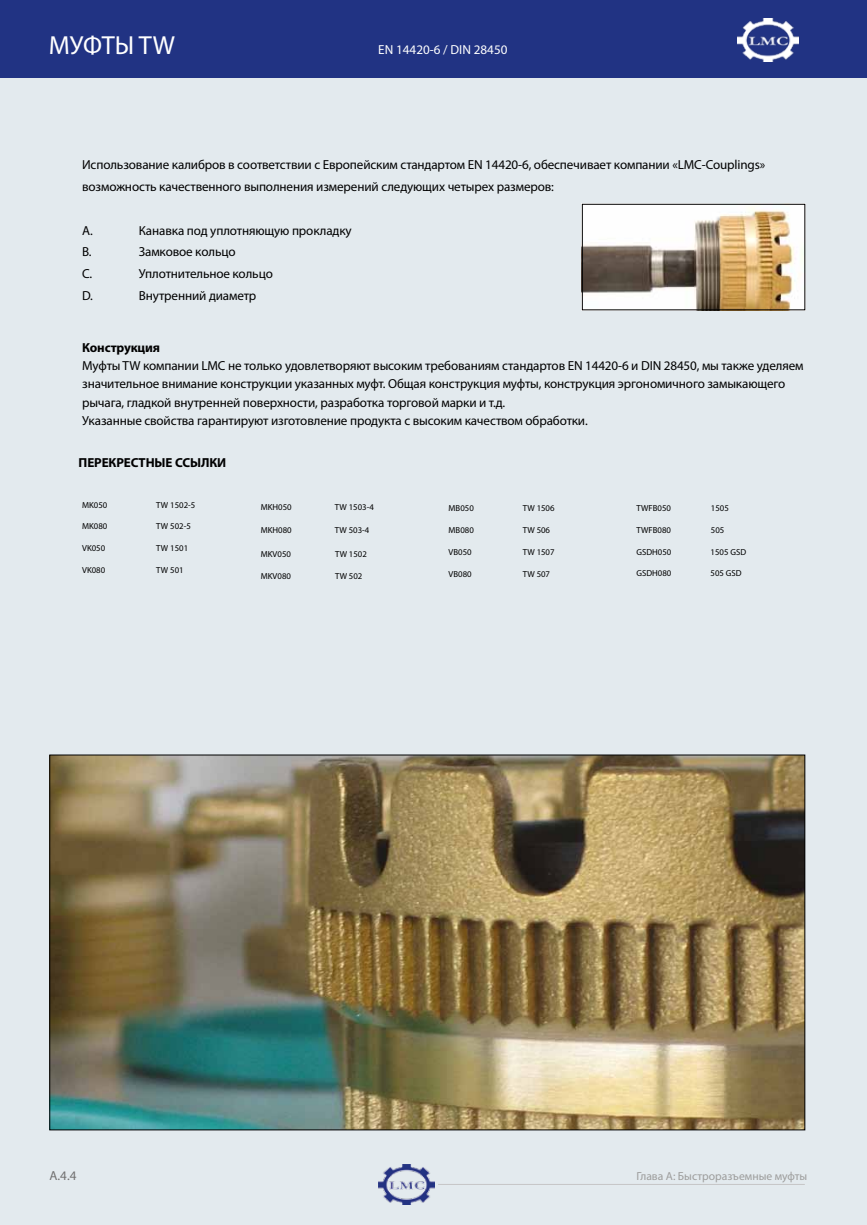
<style>
.page{position:relative;width:867px;height:1225px;background:#fff}
.page>*{position:absolute;margin:0;border:0;box-sizing:border-box;transform-origin:0 0}
.t1{font:26.25px "Myriad Pro";letter-spacing:-.005em;color:#fff}
.t2{font:13.05px/18px "Myriad Pro";letter-spacing:-.01em;color:#000}
.t3{font:700 13.05px "Myriad Pro";letter-spacing:-.01em;color:#000}
.t4{font:13.05px "Myriad Pro";color:#fff}
.t5{font:13.05px "Myriad Pro";color:#706f6f}
.t6{font:11.7px "Myriad Pro";color:#9d9d9c}
.t7{font:8.7px "Myriad Pro";color:#000}
</style>
<div class="page">
<div style="left:0;top:72px;width:866px;height:1153px;background:#e3eaee"></div>
<hr style="left:438px;top:1184px;width:366px;height:1px;background:#c6c6c6">
<img style="left:378px;top:1164px;width:56px;height:40px">
<div style="left:0;top:0;width:866px;height:77px;background:#213383"></div>
<img style="left:51px;top:757px;width:751px;height:371px">
<img style="left:581px;top:204px;width:221px;height:106px">
<div style="left:582px;top:204px;width:222px;height:106px;border:1px solid #000"></div>
<img style="left:737px;top:19px;width:60px;height:43px">
<h1 class="t1" style="left:49px;top:29px;width:128px">МУФТЫ TW</h1>
<p class="t4" style="left:378px;top:42px;width:131px">EN 14420-6 / DIN 28450</p>
<p class="t2" style="left:82px;top:154px;width:684px;line-height:21.9px">Использование калибров в соответствии с Европейским стандартом EN 14420-6, обеспечивает компании «LMC-Couplings» возможность качественного выполнения измерений следующих четырех размеров:</p>
<p class="t2" style="left:82px;top:221px;width:12px">A.</p>
<p class="t2" style="left:139px;top:221px;width:214px">Канавка под уплотняющую прокладку</p>
<p class="t2" style="left:82px;top:243px;width:11px">B.</p>
<p class="t2" style="left:139px;top:243px;width:98px">Замковое кольцо</p>
<p class="t2" style="left:82px;top:265px;width:12px">C.</p>
<p class="t2" style="left:139px;top:265px;width:135px">Уплотнительное кольцо</p>
<p class="t2" style="left:82px;top:287px;width:12px">D.</p>
<p class="t2" style="left:139px;top:287px;width:119px">Внутренний диаметр</p>
<p class="t3" style="left:82px;top:340px;width:79px">Конструкция</p>
<p class="t2" style="left:82px;top:357px;width:722px">Муфты TW компании LMC не только удовлетворяют высоким требованиям стандартов EN 14420-6 и DIN 28450, мы также уделяем значительное внимание конструкции указанных муфт. Общая конструкция муфты, конструкция эргономичного замыкающего рычага, гладкой внутренней поверхности, разработка торговой марки и т.д.<br>Указанные свойства гарантируют изготовление продукта с высоким качеством обработки.</p>
<p class="t3" style="left:79px;top:455px;width:149px">ПЕРЕКРЕСТНЫЕ ССЫЛКИ</p>
<p class="t7" style="left:82px;top:499px;width:27px">MK050</p>
<p class="t7" style="left:156px;top:499px;width:40px">TW 1502-5</p>
<p class="t7" style="left:82px;top:521px;width:27px">MK080</p>
<p class="t7" style="left:156px;top:521px;width:36px">TW 502-5</p>
<p class="t7" style="left:82px;top:543px;width:25px">VK050</p>
<p class="t7" style="left:156px;top:543px;width:33px">TW 1501</p>
<p class="t7" style="left:82px;top:565px;width:25px">VK080</p>
<p class="t7" style="left:156px;top:565px;width:29px">TW 501</p>
<p class="t7" style="left:260px;top:502px;width:32px">MKH050</p>
<p class="t7" style="left:335px;top:502px;width:40px">TW 1503-4</p>
<p class="t7" style="left:260px;top:525px;width:32px">MKH080</p>
<p class="t7" style="left:335px;top:525px;width:36px">TW 503-4</p>
<p class="t7" style="left:260px;top:548px;width:32px">MKV050</p>
<p class="t7" style="left:335px;top:548px;width:33px">TW 1502</p>
<p class="t7" style="left:260px;top:570px;width:32px">MKV080</p>
<p class="t7" style="left:335px;top:570px;width:29px">TW 502</p>
<p class="t7" style="left:636px;top:503px;width:36px">TWFB050</p>
<p class="t7" style="left:710px;top:503px;width:19px">1505</p>
<p class="t7" style="left:636px;top:525px;width:36px">TWFB080</p>
<p class="t7" style="left:710px;top:525px;width:15px">505</p>
<p class="t7" style="left:636px;top:546px;width:36px">GSDH050</p>
<p class="t7" style="left:710px;top:546px;width:37px">1505 GSD</p>
<p class="t7" style="left:636px;top:568px;width:36px">GSDH080</p>
<p class="t7" style="left:710px;top:568px;width:33px">505 GSD</p>
<p class="t7" style="left:448px;top:503px;width:27px">MB050</p>
<p class="t7" style="left:522px;top:503px;width:33px">TW 1506</p>
<p class="t7" style="left:448px;top:525px;width:27px">MB080</p>
<p class="t7" style="left:522px;top:525px;width:29px">TW 506</p>
<p class="t7" style="left:448px;top:547px;width:25px">VB050</p>
<p class="t7" style="left:522px;top:547px;width:33px">TW 1507</p>
<p class="t7" style="left:448px;top:568px;width:25px">VB080</p>
<p class="t7" style="left:522px;top:568px;width:29px">TW 507</p>
<p class="t5" style="left:49px;top:1167px;width:28px">A.4.4</p>
<p class="t6" style="left:636px;top:1169px;width:172px">Глава A: Быстроразъемные муфты</p>
</div>
